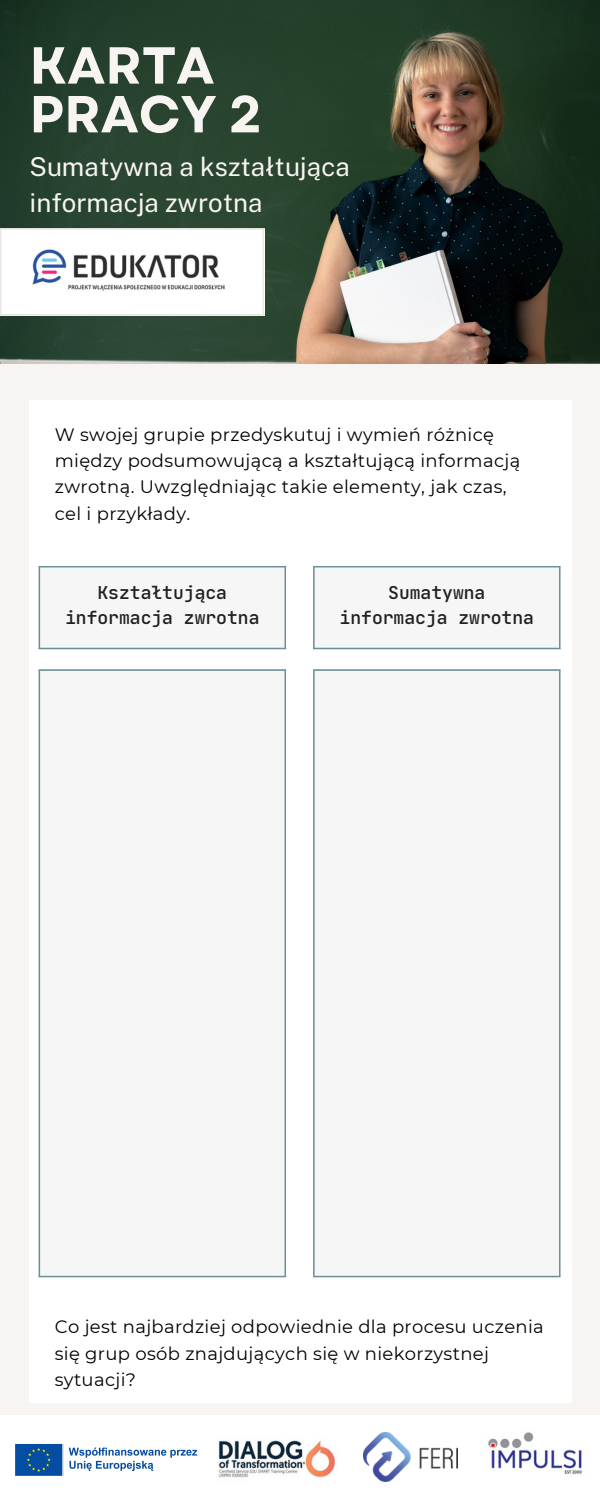
<style>
.page{position:relative;width:600px;height:1500px;background:#f8f4f2}
.page>*{position:absolute;margin:0;border:0;box-sizing:border-box;transform-origin:0 0}
.t1{font:700 52px/48.8px "Garet";color:#f8f4f2}
.t2{font:26px/36px "Public Sans";color:#f8f4f2}
.t3{font:18px/26.2px "Montserrat";letter-spacing:.02em;color:#000}
.t4{font:500 18px/24.8px "Jet Brains Mono";color:#202020;text-align:center}
</style>
<div class="page">
<img style="left:0;top:0;width:600px;height:364px">
<div style="left:0;top:1416px;width:600px;height:84px;background:#fff"></div>
<img style="left:218px;top:1440px;width:118px;height:38px">
<img style="left:488px;top:1432px;width:94px;height:42px">
<img style="left:363px;top:1432px;width:95px;height:50px">
<div style="left:0;top:228px;width:264px;height:88px;background:#fff"></div>
<hr style="left:0;top:230px;width:2px;height:84px;background:#e6eae2">
<hr style="left:263px;top:230px;width:1px;height:84px;background:#e6eae2">
<hr style="left:0;top:228px;width:264px;height:2px;background:#e6eae2">
<hr style="left:0;top:314px;width:264px;height:2px;background:#e6eae2">
<div style="left:30px;top:400px;width:542px;height:1003px;background:#fff"></div>
<div style="left:39px;top:566px;width:247px;height:83px;background:#f6f6f6"></div>
<hr style="left:39px;top:567px;width:1px;height:81px;background:#6e9199">
<hr style="left:285px;top:567px;width:1px;height:81px;background:#6e9199">
<hr style="left:39px;top:566px;width:247px;height:1px;background:#6e9199">
<hr style="left:39px;top:648px;width:247px;height:1px;background:#6e9199">
<div style="left:313px;top:566px;width:248px;height:83px;background:#f6f6f6"></div>
<hr style="left:313px;top:567px;width:2px;height:81px;background:#6e9199">
<hr style="left:559px;top:567px;width:2px;height:81px;background:#6e9199">
<hr style="left:313px;top:566px;width:248px;height:1px;background:#6e9199">
<hr style="left:313px;top:648px;width:248px;height:1px;background:#6e9199">
<div style="left:39px;top:669px;width:247px;height:608px;background:#f6f6f6"></div>
<hr style="left:39px;top:671px;width:1px;height:605px;background:#6e9199">
<hr style="left:285px;top:671px;width:1px;height:605px;background:#6e9199">
<hr style="left:39px;top:669px;width:247px;height:2px;background:#6e9199">
<hr style="left:39px;top:1276px;width:247px;height:1px;background:#6e9199">
<div style="left:313px;top:669px;width:248px;height:608px;background:#f6f6f6"></div>
<hr style="left:313px;top:671px;width:2px;height:605px;background:#6e9199">
<hr style="left:559px;top:671px;width:2px;height:605px;background:#6e9199">
<hr style="left:313px;top:669px;width:248px;height:2px;background:#6e9199">
<hr style="left:313px;top:1276px;width:248px;height:1px;background:#6e9199">
<img style="left:15px;top:1443px;width:183px;height:34px">
<img style="left:32px;top:249px;width:193px;height:42px">
<p class="t1" style="left:30px;top:41px;width:234px">KARTA<br>PRACY 2</p>
<p class="t2" style="left:30px;top:149px;width:322px">Sumatywna a kształtująca informacja zwrotna</p>
<p class="t3" style="left:55px;top:421px;width:467px">W swojej grupie przedyskutuj i wymień różnicę między podsumowującą a kształtującą informacją zwrotną. Uwzględniając takie elementy, jak czas,</p>
<p class="t3" style="left:55px;top:500px;width:137px">cel i przykłady.</p>
<p class="t4" style="left:65px;top:580px;width:196px">Kształtująca informacja zwrotna</p>
<p class="t4" style="left:340px;top:580px;width:196px">Sumatywna informacja zwrotna</p>
<p class="t3" style="left:55px;top:1314px;width:491px">Co jest najbardziej odpowiednie dla procesu uczenia się grup osób znajdujących się w niekorzystnej sytuacji?</p>
</div>
